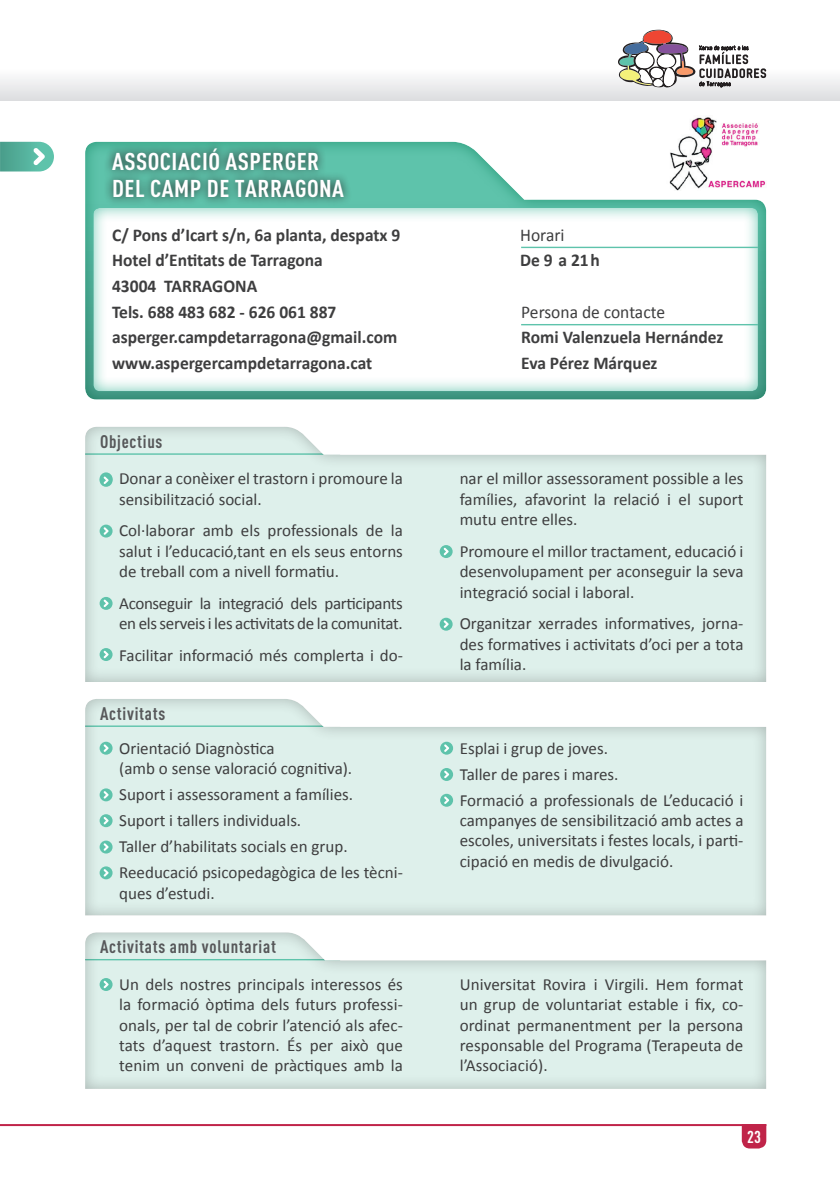
<style>
.page{position:relative;width:840px;height:1191px;background:#fff}
.page>*{position:absolute;margin:0;border:0;box-sizing:border-box;transform-origin:0 0}
.t1{font:700 24px/27.6px "DIN Cond";letter-spacing:.02em;color:#fff;scale:1.05 1}
.t2{font:700 18px/25.6px "Calibri";color:#3e3e3f}
.t3{font:700 18px "DIN Cond";letter-spacing:.04em;color:#57585a}
.t4{font:18px "Calibri";color:#3e3e3f}
.t5{font:17px/20.4px "Calibri";color:#3e3e3f;text-align:justify}
.t6{font:17px/20.4px "Calibri";letter-spacing:-.02em;color:#3e3e3f}
.t7{font:700 17px "DIN Cond";color:#fff}
</style>
<div class="page">
<svg style="left:0;top:69px;width:839px;height:32px"></svg>
<svg style="left:741px;top:1126px;width:24px;height:22px"></svg>
<svg style="left:617px;top:30px;width:148px;height:57px"></svg>
<hr style="left:0;top:1124px;width:765px;height:2px;background:#c02449">
<svg style="left:85px;top:141px;width:682px;height:259px"></svg>
<div style="left:103px;top:139px;width:249px;height:67px;background:#231f20;opacity:.9"></div>
<div style="left:84px;top:423px;width:684px;height:260px;background:#231f20;opacity:.3"></div>
<svg style="left:99px;top:472px;width:13px;height:13px"></svg>
<div style="left:84px;top:929px;width:684px;height:160px;background:#231f20;opacity:.3"></div>
<svg style="left:99px;top:978px;width:13px;height:13px"></svg>
<svg style="left:103px;top:980px;width:5px;height:8px"></svg>
<div style="left:84px;top:695px;width:684px;height:220px;background:#231f20;opacity:.3"></div>
<svg style="left:99px;top:741px;width:13px;height:13px"></svg>
<svg style="left:103px;top:744px;width:5px;height:8px"></svg>
<svg style="left:99px;top:788px;width:13px;height:13px"></svg>
<svg style="left:103px;top:791px;width:5px;height:7px"></svg>
<svg style="left:99px;top:814px;width:13px;height:13px"></svg>
<svg style="left:103px;top:817px;width:5px;height:7px"></svg>
<svg style="left:99px;top:840px;width:13px;height:13px"></svg>
<svg style="left:103px;top:843px;width:5px;height:7px"></svg>
<svg style="left:99px;top:866px;width:13px;height:13px"></svg>
<svg style="left:103px;top:869px;width:5px;height:7px"></svg>
<div style="left:440px;top:741px;width:13px;height:13px;background:#5ec3ab;border-radius:50%"></div>
<svg style="left:444px;top:744px;width:5px;height:8px"></svg>
<div style="left:440px;top:768px;width:13px;height:13px;background:#5ec3ab;border-radius:50%"></div>
<svg style="left:444px;top:770px;width:5px;height:8px"></svg>
<div style="left:440px;top:794px;width:13px;height:12px;background:#5ec3ab;border-radius:50%"></div>
<svg style="left:444px;top:796px;width:5px;height:8px"></svg>
<svg style="left:91px;top:199px;width:668px;height:194px"></svg>
<hr style="left:521px;top:247px;width:236px;height:1px;background:#5ec3ab">
<hr style="left:521px;top:324px;width:236px;height:1px;background:#5ec3ab">
<svg style="left:0;top:142px;width:54px;height:29px;background:#69bba8"></svg>
<img style="left:666px;top:117px;width:99px;height:74px">
<div style="left:99px;top:474px;width:13px;height:13px;background:#5ec3ab;border-radius:50%"></div>
<svg style="left:103px;top:476px;width:5px;height:8px"></svg>
<svg style="left:99px;top:524px;width:13px;height:13px"></svg>
<svg style="left:103px;top:527px;width:5px;height:8px"></svg>
<svg style="left:99px;top:597px;width:13px;height:13px"></svg>
<svg style="left:103px;top:599px;width:5px;height:8px"></svg>
<svg style="left:439px;top:545px;width:13px;height:13px"></svg>
<svg style="left:443px;top:547px;width:5px;height:8px"></svg>
<svg style="left:99px;top:648px;width:13px;height:13px"></svg>
<svg style="left:103px;top:650px;width:5px;height:8px"></svg>
<div style="left:439px;top:618px;width:13px;height:12px;background:#5ec3ab;border-radius:50%"></div>
<svg style="left:443px;top:620px;width:5px;height:8px"></svg>
<h1 class="t1" style="left:112px;top:147px;width:222px">ASSOCIACIÓ ASPERGER<br>DEL CAMP DE TARRAGONA</h1>
<p class="t2" style="left:112px;top:221px;width:289px">C/ Pons d’Icart s/n, 6a planta, despatx 9<br>Hotel d’Entitats de Tarragona<br>43004 TARRAGONA<br>Tels. 688 483 682 - 626 061 887 asperger.campdetarragona@gmail.com www.aspergercampdetarragona.cat</p>
<p class="t4" style="left:520px;top:223px;width:46px">Horari</p>
<p class="t2" style="left:520px;top:247px;width:81px">De 9 a 21h</p>
<p class="t4" style="left:521px;top:300px;width:145px">Persona de contacte</p>
<p class="t2" style="left:521px;top:324px;width:203px">Romi Valenzuela Hernández<br>Eva Pérez Márquez</p>
<p class="t3" style="left:100px;top:430px;width:64px">Objectius</p>
<p class="t5" style="left:119px;top:467px;width:285px">Donar a conèixer el trastorn i promoure la sensibilització social.</p>
<p class="t5" style="left:119px;top:520px;width:285px">Col·laborar amb els professionals de la salut i l’educació,tant en els seus entorns de treball com a nivell formatiu.</p>
<p class="t6" style="left:119px;top:592px;width:285px">Aconseguir la integració dels participants en els serveis i les activitats de la comunitat.</p>
<p class="t5" style="left:119px;top:644px;width:285px">Facilitar informació més complerta i do-</p>
<p class="t3" style="left:100px;top:702px;width:67px">Activitats</p>
<p class="t5" style="left:119px;top:737px;width:234px">Orientació Diagnòstica<br>(amb o sense valoració cognitiva).</p>
<p class="t5" style="left:119px;top:780px;width:285px;line-height:26px;text-align:left">Suport i assessorament a famílies.<br>Suport i tallers individuals.<br>Taller d’habilitats socials en grup.<br>Reeducació psicopedagògica de les tècni-</p>
<p class="t5" style="left:119px;top:882px;width:97px">ques d’estudi.</p>
<p class="t5" style="left:459px;top:467px;width:285px">nar el millor assessorament possible a les famílies, afavorint la relació i el suport mutu entre elles.</p>
<p class="t5" style="left:459px;top:540px;width:285px">Promoure el millor tractament, educació i desenvolupament per aconseguir la seva integració social i laboral.</p>
<p class="t5" style="left:459px;top:612px;width:285px">Organitzar xerrades informatives, jorna&shy;des formatives i activitats d’oci per a tota la família.</p>
<p class="t5" style="left:459px;top:734px;width:285px;line-height:26px;text-align:left">Esplai i grup de joves.<br>Taller de pares i mares.<br>Formació a professionals de L’educació i</p>
<p class="t5" style="left:459px;top:809px;width:285px">campanyes de sensibilització amb actes a escoles, universitats i festes locals, i parti&shy;cipació en medis de divulgació.</p>
<p class="t3" style="left:100px;top:936px;width:177px">Activitats amb voluntariat</p>
<p class="t5" style="left:119px;top:973px;width:285px">Un dels nostres principals interessos és la formació òptima dels futurs professi&shy;onals, per tal de cobrir l’atenció als afec&shy;tats d’aquest trastorn. És per això que tenim un conveni de pràctiques amb la</p>
<p class="t5" style="left:459px;top:973px;width:285px">Universitat Rovira i Virgili. Hem format un grup de voluntariat estable i fix, co&shy;ordinat permanentment per la persona responsable del Programa (Terapeuta de l’Associació).</p>
<p class="t7" style="left:746px;top:1126px;width:15px">23</p>
</div>
